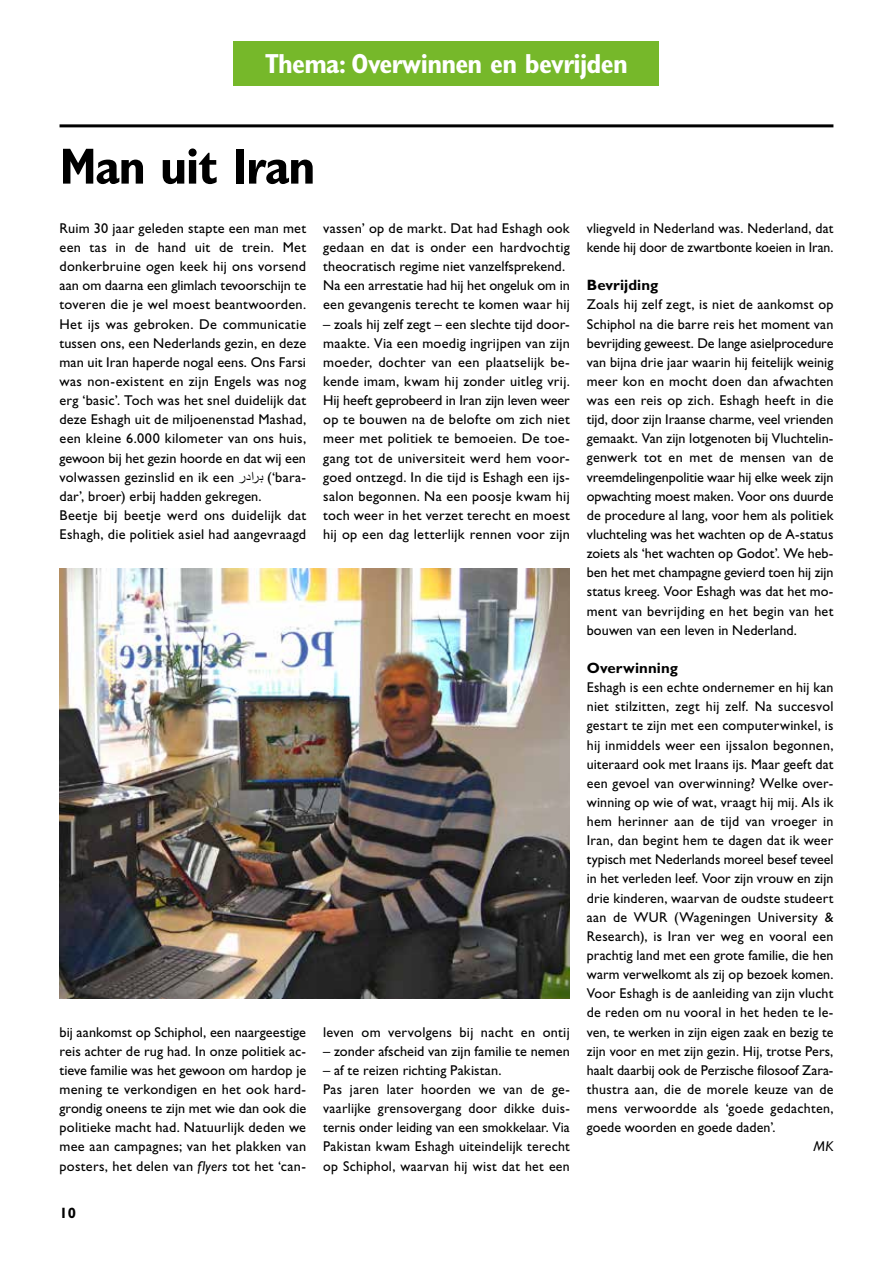
<style>
.page{position:relative;width:893px;height:1263px;background:#fff}
.page>*{position:absolute;margin:0;border:0;box-sizing:border-box;transform-origin:0 0}
.t1{font:700 condensed 51px "Gill Sans Std";letter-spacing:-.025em;color:#000}
.t2{font:700 condensed 27.6px "Gill Sans Std";letter-spacing:-.025em;color:#fff}
.t3{font:700 15px "Gill Sans Std";letter-spacing:.005em;color:#000}
.t4{font:14.25px/19.2px "Gill Sans Std";letter-spacing:.015em;color:#000}
.t5{font:italic 14.25px "Gill Sans Std";color:#000}
.s1{font-family:"Times New Roman"}
.s2{font-style:italic}
</style>
<div class="page">
<div style="left:234px;top:42px;width:425px;height:44px;background:#76b82a"></div>
<hr style="left:60px;top:124px;width:773px;height:3px;background:#000">
<img style="left:60px;top:568px;width:510px;height:430px">
<h2 class="t2" style="left:265px;top:47px;width:364px">Thema: Overwinnen en bevrijden</h2>
<h1 class="t1" style="left:60px;top:136px;width:257px">Man uit Iran</h1>
<p class="t4" style="left:60px;top:218px;width:248px">Ruim 30 jaar geleden stapte een man met een tas in de hand uit de trein. Met donkerbruine ogen keek hij ons vorsend aan om daarna een glimlach tevoorschijn te toveren die je wel moest beantwoorden.<br>Het ijs was gebroken. De communicatie tussen ons, een Nederlands gezin, en deze man uit Iran haperde nogal eens. Ons Farsi was non-existent en zijn Engels was nog erg ‘basic’. Toch was het snel duidelijk dat deze Eshagh uit de miljoenenstad Mashad, een kleine 6.000 kilometer van ons huis, gewoon bij het gezin hoorde en dat wij een volwassen gezinslid en ik een <span class="s1">برادر</span> ’) bara&shy;dar’, broer) erbij hadden gekregen.<br>Beetje bij beetje werd ons duidelijk dat Eshagh, die politiek asiel had aangevraagd</p>
<p class="t4" style="left:323px;top:219px;width:248px">vassen’ op de markt. Dat had Eshagh ook gedaan en dat is onder een hardvochtig theocratisch regime niet vanzelfsprekend.<br>Na een arrestatie had hij het ongeluk om in een gevangenis terecht te komen waar hij</p>
<p class="t4" style="left:323px;top:314px;width:248px;text-align:justify">– zoals hij zelf zegt – een slechte tijd door&shy;maakte. Via een moedig ingrijpen van zijn moeder, dochter van een plaatselijk be&shy;kende imam, kwam hij zonder uitleg vrij.<br>Hij heeft geprobeerd in Iran zijn leven weer op te bouwen na de belofte om zich niet meer met politiek te bemoeien. De toe&shy;gang tot de universiteit werd hem voor&shy;goed ontzegd. In die tijd is Eshagh een ijs&shy;salon begonnen. Na een poosje kwam hij toch weer in het verzet terecht en moest hij op een dag letterlijk rennen voor zijn</p>
<p class="t4" style="left:60px;top:1022px;width:248px;text-align:justify">bij aankomst op Schiphol, een naargeestige reis achter de rug had. In onze politiek ac&shy;tieve familie was het gewoon om hardop je mening te verkondigen en het ook hard&shy;grondig oneens te zijn met wie dan ook die politieke macht had. Natuurlijk deden we mee aan campagnes; van het plakken van posters, het delen van <span class="s2">flyers</span> tot het ‘can-</p>
<p class="t3" style="left:60px;top:1204px;width:18px">10</p>
<p class="t4" style="left:323px;top:1022px;width:248px">leven om vervolgens bij nacht en ontij</p>
<p class="t4" style="left:323px;top:1041px;width:248px">– zonder afscheid van zijn familie te nemen</p>
<p class="t4" style="left:323px;top:1061px;width:248px">– af te reizen richting Pakistan.<br>Pas jaren later hoorden we van de ge&shy;vaarlijke grensovergang door dikke duis&shy;ternis onder leiding van een smokkelaar. Via Pakistan kwam Eshagh uiteindelijk terecht op Schiphol, waarvan hij wist dat het een</p>
<p class="t4" style="left:587px;top:218px;width:248px">vliegveld in Nederland was. Nederland, dat kende hij door de zwartbonte koeien in Iran.</p>
<p class="t3" style="left:587px;top:276px;width:73px">Bevrijding</p>
<p class="t4" style="left:587px;top:295px;width:248px;text-align:justify">Zoals hij zelf zegt, is niet de aankomst op Schiphol na die barre reis het moment van bevrijding geweest. De lange asielprocedure van bijna drie jaar waarin hij feitelijk weinig meer kon en mocht doen dan afwachten was een reis op zich. Eshagh heeft in die tijd, door zijn Iraanse charme, veel vrienden gemaakt. Van zijn lotgenoten bij Vluchtelin&shy;genwerk tot en met de mensen van de vreemdelingenpolitie waar hij elke week zijn opwachting moest maken. Voor ons duurde de procedure al lang, voor hem als politiek vluchteling was het wachten op de A-status zoiets als ‘het wachten op Godot’. We heb&shy;ben het met champagne gevierd toen hij zijn status kreeg. Voor Eshagh was dat het mo&shy;ment van bevrijding en het begin van het bouwen van een leven in Nederland.</p>
<p class="t3" style="left:587px;top:659px;width:92px">Overwinning</p>
<p class="t4" style="left:587px;top:678px;width:248px;text-align:justify">Eshagh is een echte ondernemer en hij kan niet stilzitten, zegt hij zelf. Na succesvol gestart te zijn met een computerwinkel, is hij inmiddels weer een ijssalon begonnen, uiteraard ook met Iraans ijs. Maar geeft dat een gevoel van overwinning? Welke over&shy;winning op wie of wat, vraagt hij mij. Als ik hem herinner aan de tijd van vroeger in Iran, dan begint hem te dagen dat ik weer typisch met Nederlands moreel besef teveel in het verleden leef. Voor zijn vrouw en zijn drie kinderen, waarvan de oudste studeert aan de WUR (Wageningen University &amp; Research), is Iran ver weg en vooral een prachtig land met een grote familie, die hen warm verwelkomt als zij op bezoek komen.<br>Voor Eshagh is de aanleiding van zijn vlucht de reden om nu vooral in het heden te le&shy;ven, te werken in zijn eigen zaak en bezig te zijn voor en met zijn gezin. Hij, trotse Pers, haalt daarbij ook de Perzische filosoof Zara&shy;thustra aan, die de morele keuze van de mens verwoordde als ‘goede gedachten, goede woorden en goede daden’.</p>
<p class="t5" style="left:814px;top:1138px;width:21px">MK</p>
</div>
